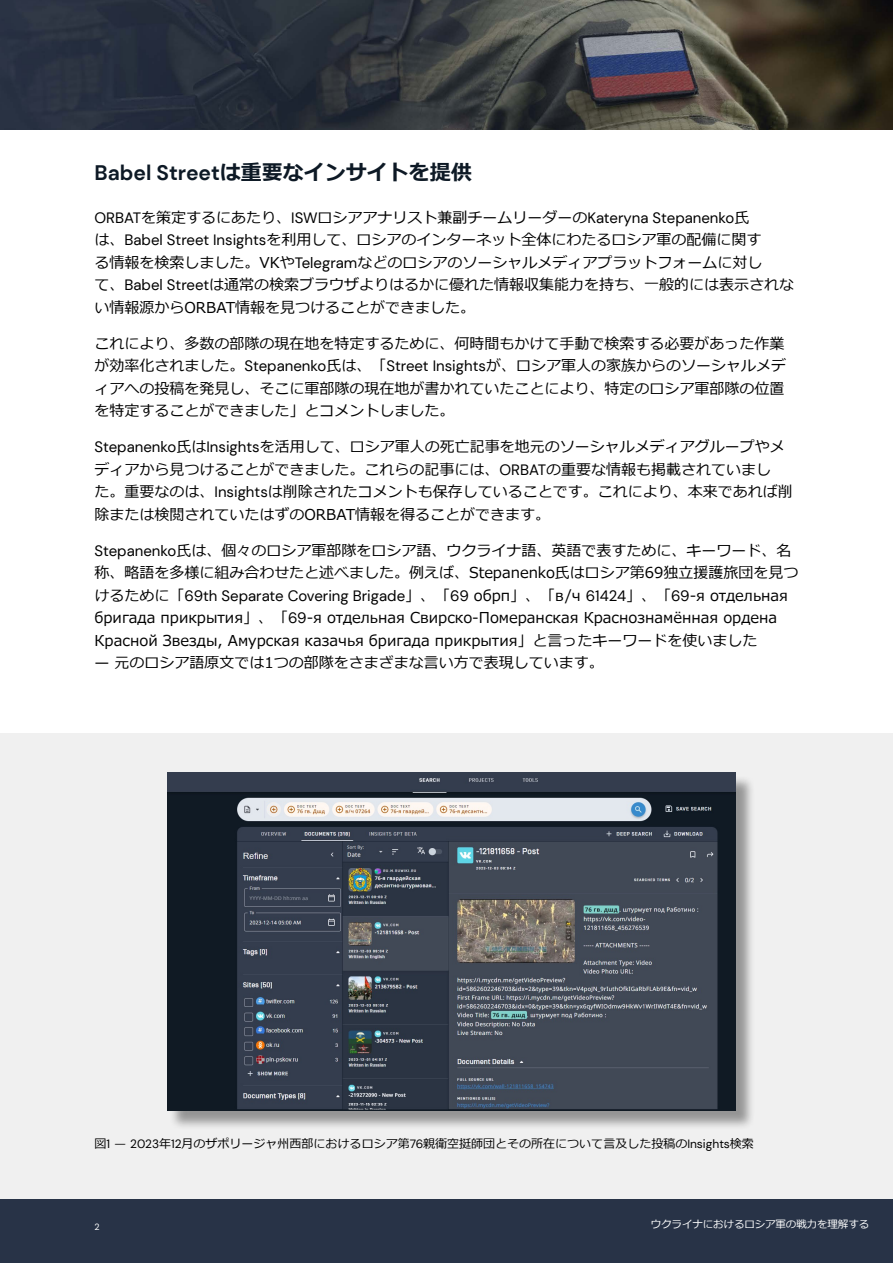
<style>
.page{position:relative;width:893px;height:1263px;background:#fff}
.page>*{position:absolute;margin:0;border:0;box-sizing:border-box;transform-origin:0 0}
.t1{font:700 21px "Meiryo";color:#0d1925}
.t2{font:15px/22.5px "Meiryo";color:#000}
.t3{font:15px "DM Sans";color:#000}
.t4{font:italic 12px "Meiryo";color:#000}
.t5{font:10.5px "Meiryo";letter-spacing:-.01em;color:#fff}
.t6{font:9px "DM Sans";color:#fff}
.s1{font-family:"DM Sans"}
.s2{font-family:"Meiryo"}
.s3{font-family:"DM Sans";font-style:normal}
</style>
<div class="page">
<div style="left:0;top:1195px;width:893px;height:68px;background:#283347"></div>
<img style="left:0;top:0;width:893px;height:129px">
<div style="left:0;top:733px;width:893px;height:465px;background:#f0f0f0"></div>
<div style="left:169px;top:775px;width:586px;height:355px;background:#000;opacity:.38"></div>
<img style="left:167px;top:773px;width:569px;height:338px">
<h1 class="t1" style="left:94px;top:157px;width:379px"><span class="s1">Babel Street</span>は重要なインサイトを提供</h1>
<p class="t2" style="left:94px;top:207px;width:701px"><span class="s1">ORBAT</span>を策定するにあたり、<span class="s1">ISW</span>ロシアアナリスト兼副チームリーダーの<span class="s1">Kateryna Stepanenko</span>氏<br>は、<span class="s1">Babel Street Insights</span>を利用して、ロシアのインターネット全体にわたるロシア軍の配備に関す<br>る情報を検索しました。VKや<span class="s1">Telegram</span>などのロシアのソーシャルメディアプラットフォームに対し<br>て、<span class="s1">Babel Street</span>は通常の検索ブラウザよりはるかに優れた情報収集能力を持ち、一般的には表示されない情報源からORBAT情報を見つけることができました。</p>
<p class="t2" style="left:94px;top:333px;width:693px;text-align:justify">これにより、多数の部隊の現在地を特定するために、何時間もかけて手動で検索する必要があった作業が効率化されました。<span class="s1">Stepanenko</span>氏は、「<span class="s1">Street Insights</span>が、ロシア軍人の家族からのソーシャルメディアへの投稿を発見し、そこに軍部隊の現在地が書かれていたことにより、特定のロシア軍部隊の位置を特定することができました」とコメントしました。</p>
<p class="t2" style="left:94px;top:436px;width:700px"><span class="s1">Stepanenko</span>氏は<span class="s1">Insights</span>を活用して、ロシア軍人の死亡記事を地元のソーシャルメディアグループやメディアから見つけることができました。これらの記事には、<span class="s1">ORBAT</span>の重要な情報も掲載されていまし<br>た。重要なのは、<span class="s1">Insights</span>は削除されたコメントも保存していることです。これにより、本来であれば削除または検閲されていたはずのORBAT情報を得ることができます。</p>
<p class="t2" style="left:94px;top:540px;width:705px"><span class="s1">Stepanenko</span>氏は、個々のロシア軍部隊をロシア語、ウクライナ語、英語で表すために、キーワード、名称、略語を多様に組み合わせたと述べました。例えば、Stepanenko氏はロシア第69独立援護旅団を見つ</p>
<p class="t3" style="left:94px;top:586px;width:695px"><span class="s2">けるために「</span>69th Separate Covering Brigade<span class="s2">」、「</span>69 <span class="s2">обрп」、「в/ч</span> 61424<span class="s2">」、「</span>69<span class="s2">-я отдельная</span></p>
<p class="t2" style="left:95px;top:607px;width:684px">бригада прикрытия」、「<span class="s1">69</span>-я отдельная Свирско-Померанская Краснознамённая ордена<br>Красной Звезды, Амурская казачья бригада прикрытия」と言ったキーワードを使いました</p>
<p class="t2" style="left:95px;top:652px;width:511px">— 元のロシア語原文では1つの部隊をさまざまな言い方で表現しています。</p>
<p class="t4" style="left:94px;top:1135px;width:661px">図<span class="s3">1</span> — <span class="s3">2023</span>年<span class="s3">12</span>月のザポリージャ州西部におけるロシア第<span class="s3">76</span>親衛空挺師団とその所在について言及した投稿の<span class="s3">Insights</span>検索</p>
<p class="t6" style="left:94px;top:1221px;width:7px">2</p>
<p class="t5" style="left:651px;top:1217px;width:220px">ウクライナにおけるロシア軍の戦力を理解する</p>
</div>
